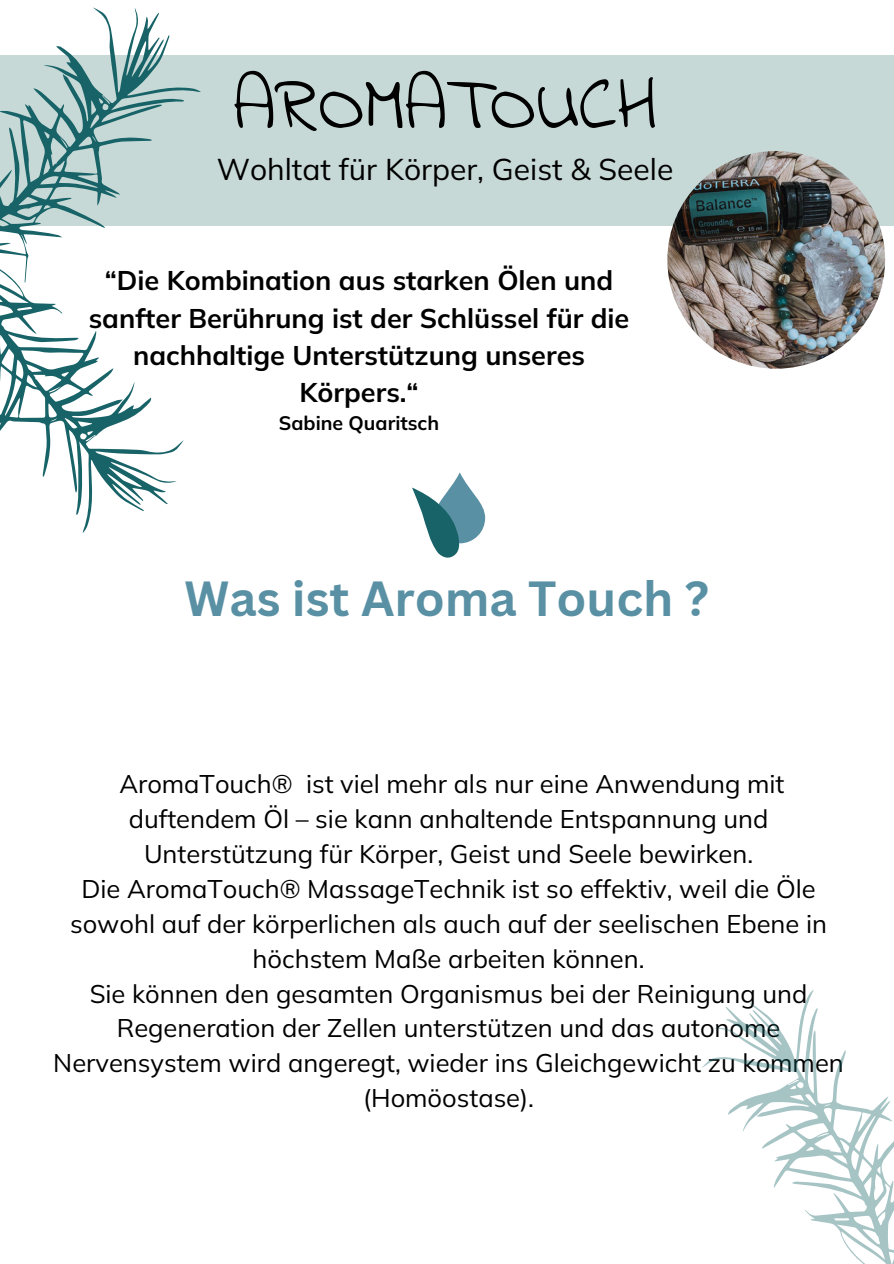
<style>
.page{position:relative;width:894px;height:1264px;background:#fff}
.page>*{position:absolute;margin:0;border:0;box-sizing:border-box;transform-origin:0 0}
.t1{font:75px "Indie Flower";color:#000}
.t2{font:700 48px "Canva Sans";color:#5a90a4}
.t3{font:30px "Mulish";color:#000}
.t4{font:700 27px/37.2px "Mulish";color:#000;text-align:center}
.t5{font:25.5px/34.8px "Mulish";color:#000;text-align:center}
.t6{font:700 19.5px "Mulish";color:#000}
</style>
<div class="page">
<div style="left:0;top:56px;width:893px;height:170px;background:#c7d9d7"></div>
<img style="left:667px;top:151px;width:217px;height:218px;border-radius:50%">
<svg style="left:0;top:315px;width:184px;height:218px"></svg>
<svg style="left:434px;top:472px;width:51px;height:71px;fill:#5a90a4"></svg>
<svg style="left:412px;top:487px;width:47px;height:71px"></svg>
<svg style="left:0;top:7px;width:242px;height:308px"></svg>
<svg style="left:702px;top:989px;width:191px;height:274px"></svg>
<p class="t1" style="left:233px;top:55px;width:425px">AROMATOUCH</p>
<p class="t3" style="left:217px;top:149px;width:458px">Wohltat für Körper, Geist &amp; Seele</p>
<p class="t4" style="left:89px;top:262px;width:542px">“Die Kombination aus starken Ölen und sanfter Berührung ist der Schlüssel für die nachhaltige Unterstützung unseres<br>Körpers.“</p>
<p class="t6" style="left:279px;top:410px;width:162px">Sabine Quaritsch</p>
<p class="t2" style="left:184px;top:564px;width:526px">Was ist Aroma Touch ?</p>
<p class="t5" style="left:119px;top:766px;width:666px">AromaTouch® ist viel mehr als nur eine Anwendung mit duftendem Öl – sie kann anhaltende Entspannung und<br>Unterstützung für Körper, Geist und Seele bewirken.</p>
<h1 class="t5" style="left:70px;top:870px;width:758px">Die AromaTouch® MassageTechnik ist so effektiv, weil die Öle sowohl auf der körperlichen als auch auf der seelischen Ebene in höchstem Maße arbeiten können.</h1>
<h4 class="t5" style="left:53px;top:975px;width:791px">Sie können den gesamten Organismus bei der Reinigung und Regeneration der Zellen unterstützen und das autonome Nervensystem wird angeregt, wieder ins Gleichgewicht zu kommen (Homöostase).</h4>
</div>
